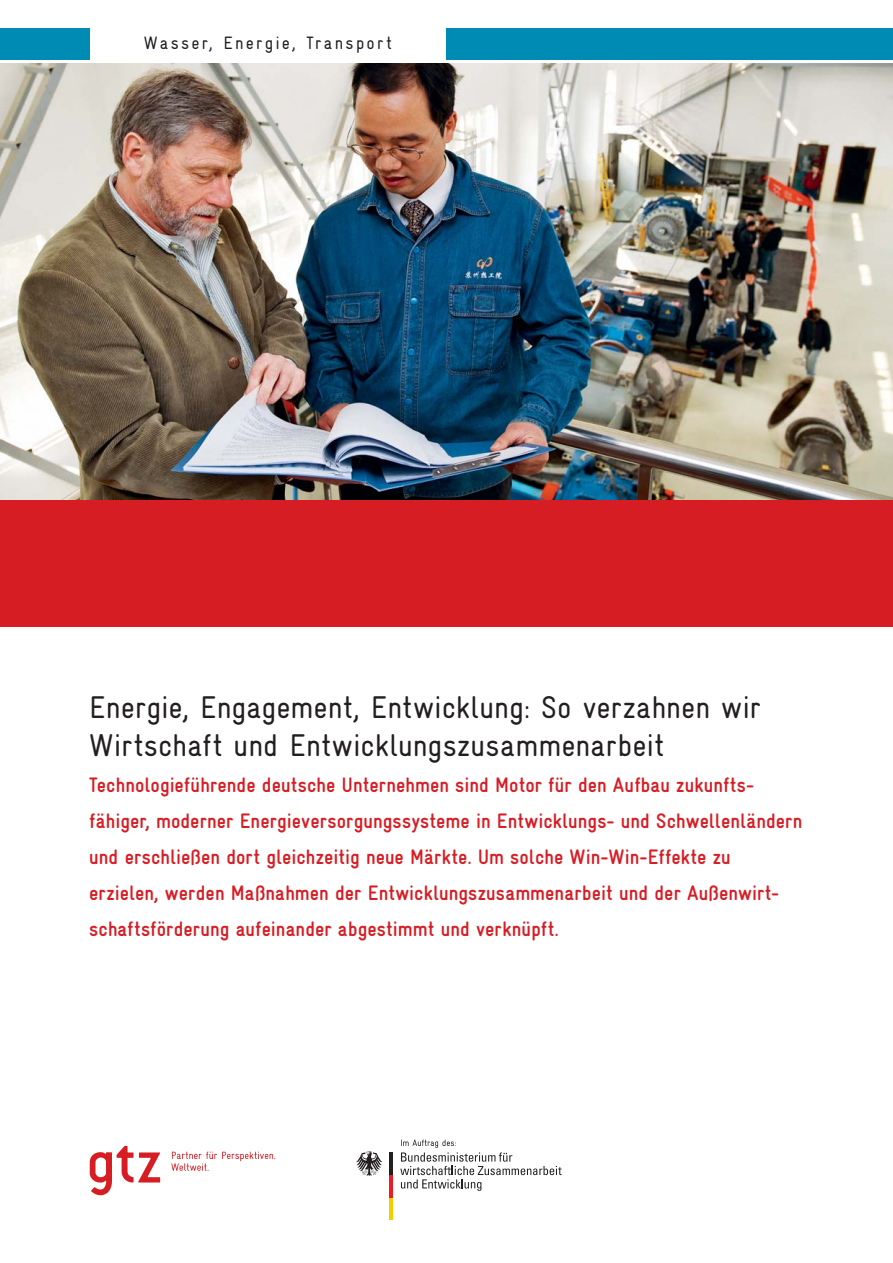
<style>
.page{position:relative;width:893px;height:1263px;background:#fff}
.page>*{position:absolute;margin:0;border:0;box-sizing:border-box;transform-origin:0 0}
.t1{font:condensed 31.5px/37.8px "Gravur";color:#231f20}
.t2{font:700 condensed 21px/36px "Gravur";letter-spacing:.005em;color:#d71d24}
.t3{font:condensed 18px "Gravur";letter-spacing:.12em;color:#231f20}
</style>
<div class="page">
<img style="left:0;top:63px;width:893px;height:438px">
<div style="left:0;top:501px;width:893px;height:126px;background:#d71d24"></div>
<div style="left:0;top:28px;width:89px;height:32px;background:#008bb5"></div>
<div style="left:446px;top:28px;width:447px;height:32px;background:#008bb5"></div>
<svg style="left:90px;top:1146px;width:70px;height:50px"></svg>
<svg style="left:171px;top:1151px;width:104px;height:20px"></svg>
<hr style="left:389px;top:1197px;width:4px;height:23px;background:#f5ce00">
<hr style="left:389px;top:1175px;width:4px;height:22px;background:#ed1c24">
<hr style="left:389px;top:1152px;width:4px;height:23px;background:#231f20">
<svg style="left:356px;top:1151px;width:26px;height:25px"></svg>
<svg style="left:400px;top:1139px;width:162px;height:52px"></svg>
<p class="t3" style="left:144px;top:36px;width:249px">Wasser, Energie, Transport</p>
<h1 class="t1" style="left:89px;top:692px;width:673px">Energie, Engagement, Entwicklung: So verzahnen wir<br>Wirtschaft und Entwicklungszusammenarbeit</h1>
<p class="t2" style="left:89px;top:769px;width:715px">Technologieführende deutsche Unternehmen sind Motor für den Aufbau zukunfts&shy;fähiger, moderner Energieversorgungssysteme in Entwicklungs- und Schwellenländern und erschließen dort gleichzeitig neue Märkte. Um solche Win-Win-Effekte zu erzielen, werden Maßnahmen der Entwicklungszusammenarbeit und der Außenwirt&shy;schaftsförderung aufeinander abgestimmt und verknüpft.</p>
</div>
